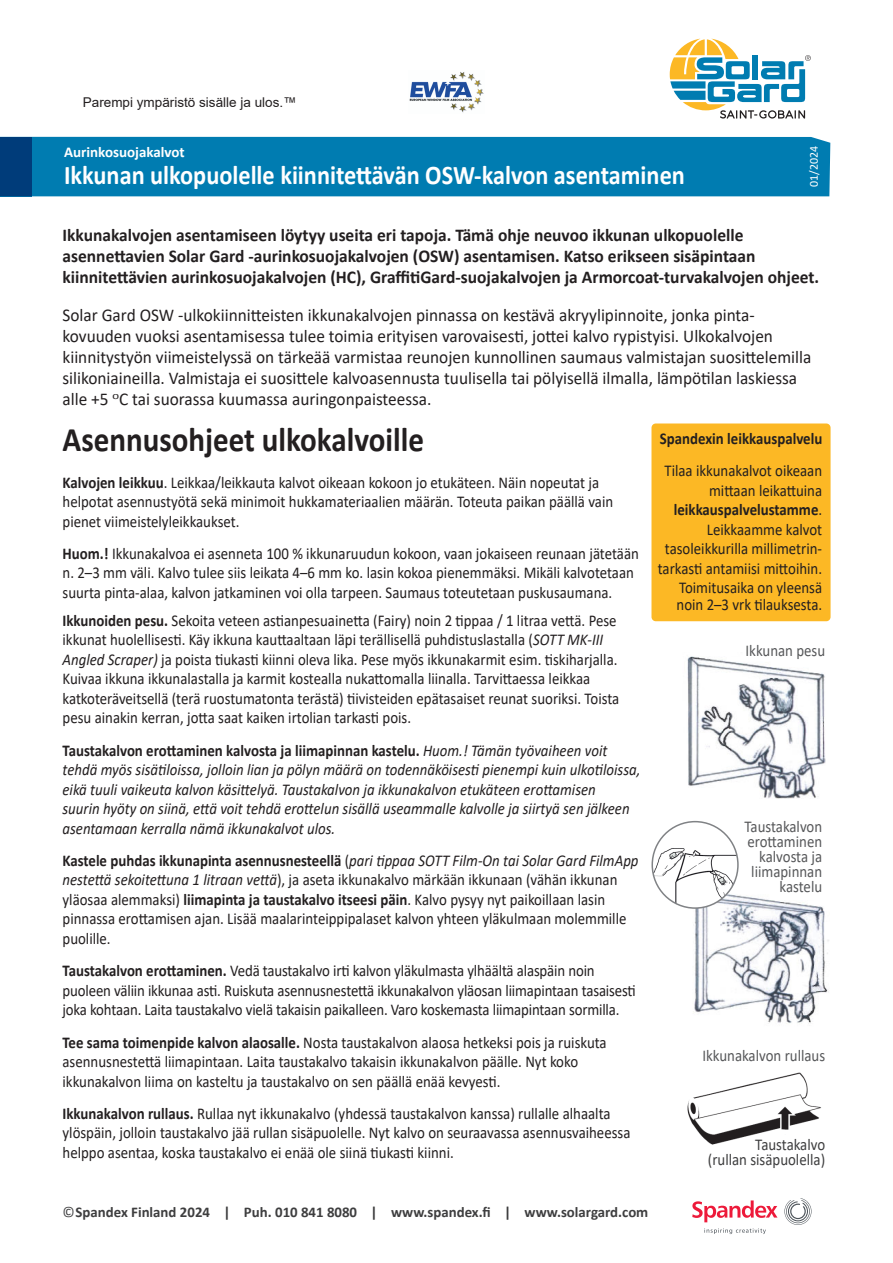
<style>
.page{position:relative;width:893px;height:1263px;background:#fff}
.page>*{position:absolute;margin:0;border:0;box-sizing:border-box;transform-origin:0 0}
.t1{font:700 34.5px "Calibri";color:#231f20;scale:.9 1}
.t2{font:700 27px "Calibri";color:#fff;scale:.9 1}
.t3{font:18px/21px "Calibri";color:#231f20;scale:.96 1}
.t4{font:700 18px/21px "Calibri";color:#231f20}
.t5{font:16.5px/19.5px "Calibri";color:#231f20;scale:.9 1}
.t6{font:italic 16.5px/19.5px "Calibri";color:#231f20;scale:.9 1}
.t7{font:16.5px/15px "Calibri";color:#57585a;text-align:right;scale:.9 1}
.t8{font:16.5px "Calibri";color:#3e3e3f;scale:.9 1}
.t9{font:700 16.5px "Calibri";color:#231f20;scale:.9 1}
.t10{font:700 15px "Calibri";color:#fff}
.t11{font:700 14.85px "Calibri";color:#3e3e3f}
.t12{font:13.5px "Arial";color:#231f20}
.t13{font:12px "Calibri";color:#fff}
.t14{font:7.8px "Calibri";color:#231f20;scale:1.67 1}
.s1{font-weight:700}
.s2{font-style:italic}
.s3{font-weight:700;font-style:normal}
.s4{font-weight:400}
</style>
<div class="page">
<img style="left:409px;top:71px;width:75px;height:42px">
<div style="left:651px;top:423px;width:179px;height:198px;background:#fcb825;border-radius:4px"></div>
<div style="left:31px;top:137px;width:799px;height:59px;background:#007cb1"></div>
<div style="left:0;top:137px;width:31px;height:59px;background:#003c7a"></div>
<img style="left:687px;top:656px;width:138px;height:143px">
<img style="left:693px;top:895px;width:136px;height:129px">
<img style="left:654px;top:845px;width:84px;height:63px">
<div style="left:651px;top:821px;width:88px;height:88px;border:2px solid #808285;border-radius:50%"></div>
<img style="left:687px;top:1072px;width:134px;height:73px">
<svg style="left:704px;top:1228px;width:62px;height:6px"></svg>
<svg style="left:784px;top:1198px;width:27px;height:27px"></svg>
<svg style="left:692px;top:1200px;width:85px;height:22px"></svg>
<svg style="left:670px;top:39px;width:141px;height:80px"></svg>
<p class="t12" style="left:83px;top:93px;width:215px">Parempi ympäristö sisälle ja ulos.™</p>
<p class="t10" style="left:64px;top:142px;width:122px">Aurinkosuojakalvot</p>
<p class="t2" style="left:64px;top:156px;width:691px">Ikkunan ulkopuolelle kiinnitettävän OSW-kalvon asentaminen</p>
<p class="t13" style="left:806px;top:187px;width:43px;rotate:-90deg">01/2024</p>
<p class="t4" style="left:63px;top:224px;width:758px">Ikkunakalvojen asentamiseen löytyy useita eri tapoja. Tämä ohje neuvoo ikkunan ulkopuolelle asennettavien Solar Gard -aurinkosuojakalvojen (OSW) asentamisen. Katso erikseen sisäpintaan kiinnitettävien aurinkosuojakalvojen (HC), GraffitiGard-suojakalvojen ja Armorcoat-turvakalvojen ohjeet.</p>
<p class="t3" style="left:63px;top:304px;width:781px">Solar Gard OSW -ulkokiinnitteisten ikkunakalvojen pinnassa on kestävä akryylipinnoite, jonka pinta&shy;kovuuden vuoksi asentamisessa tulee toimia erityisen varovaisesti, jottei kalvo rypistyisi. Ulkokalvojen kiinnitystyön viimeistelyssä on tärkeää varmistaa reunojen kunnollinen saumaus valmistajan suosittelemilla silikoniaineilla. Valmistaja ei suosittele kalvoasennusta tuulisella tai pölyisellä ilmalla, lämpötilan laskiessa alle +5</p>
<p class="t14" style="left:113px;top:391px;width:5px">0</p>
<p class="t3" style="left:119px;top:388px;width:327px">C tai suorassa kuumassa auringonpaisteessa.</p>
<p class="t1" style="left:63px;top:415px;width:403px">Asennusohjeet ulkokalvoille</p>
<p class="t5" style="left:63px;top:472px;width:613px"><span class="s1">Kalvojen leikkuu</span>. Leikkaa/leikkauta kalvot oikeaan kokoon jo etukäteen. Näin nopeutat ja helpotat asennustyötä sekä minimoit hukkamateriaalien määrän. Toteuta paikan päällä vain pienet viimeistelyleikkaukset.</p>
<p class="t5" style="left:63px;top:543px;width:642px"><span class="s1">Huom.!</span> Ikkunakalvoa ei asenneta 100 % ikkunaruudun kokoon, vaan jokaiseen reunaan jätetään n. 2–3 mm väli. Kalvo tulee siis leikata 4–6 mm ko. lasin kokoa pienemmäksi. Mikäli kalvotetaan suurta pinta-alaa, kalvon jatkaminen voi olla tarpeen. Saumaus toteutetaan puskusaumana.</p>
<p class="t5" style="left:63px;top:610px;width:620px"><span class="s1">Ikkunoiden pesu.</span> Sekoita veteen astianpesuainetta (Fairy) noin 2 tippaa / 1 litraa vettä. Pese ikkunat huolellisesti. Käy ikkuna kauttaaltaan läpi terällisellä puhdistuslastalla (<span class="s2">SOTT MK-III Angled Scraper)</span> ja poista tiukasti kiinni oleva lika. Pese myös ikkunakarmit esim. tiskiharjalla.<br>Kuivaa ikkuna ikkunalastalla ja karmit kostealla nukattomalla liinalla. Tarvittaessa leikkaa katkoteräveitsellä (terä ruostumatonta terästä) tiivisteiden epätasaiset reunat suoriksi. Toista pesu ainakin kerran, jotta saat kaiken irtolian tarkasti pois.</p>
<p class="t6" style="left:63px;top:740px;width:644px"><span class="s3">Taustakalvon erottaminen kalvosta ja liimapinnan kastelu.</span> Huom.! Tämän työvaiheen voit tehdä myös sisätiloissa, jolloin lian ja pölyn määrä on todennäköisesti pienempi kuin ulkotiloissa, eikä tuuli vaikeuta kalvon käsittelyä. Taustakalvon ja ikkunakalvon etukäteen erottamisen<br>suurin hyöty on siinä, että voit tehdä erottelun sisällä useammalle kalvolle ja siirtyä sen jälkeen asentamaan kerralla nämä ikkunakalvot ulos.</p>
<p class="t5" style="left:63px;top:850px;width:642px"><span class="s1">Kastele puhdas ikkunapinta asennusnesteellä</span> (<span class="s2">pari tippaa SOTT Film-On tai Solar Gard FilmApp nestettä sekoitettuna 1 litraan vettä</span>), ja aseta ikkunakalvo märkään ikkunaan (vähän ikkunan yläosaa alemmaksi) <span class="s1">liimapinta ja taustakalvo itseesi päin</span>. Kalvo pysyy nyt paikoillaan lasin pinnassa erottamisen ajan. Lisää maalarinteippipalaset kalvon yhteen yläkulmaan molemmille puolille.</p>
<p class="t5" style="left:63px;top:960px;width:638px"><span class="s1">Taustakalvon erottaminen.</span> Vedä taustakalvo irti kalvon yläkulmasta ylhäältä alaspäin noin puoleen väliin ikkunaa asti. Ruiskuta asennusnestettä ikkunakalvon yläosan liimapintaan tasaisesti joka kohtaan. Laita taustakalvo vielä takaisin paikalleen. Varo koskemasta liimapintaan sormilla.</p>
<p class="t5" style="left:63px;top:1032px;width:606px"><span class="s1">Tee sama toimenpide kalvon alaosalle.</span> Nosta taustakalvon alaosa hetkeksi pois ja ruiskuta asennusnestettä liimapintaan. Laita taustakalvo takaisin ikkunakalvon päälle. Nyt koko ikkunakalvon liima on kasteltu ja taustakalvo on sen päällä enää kevyesti.</p>
<p class="t5" style="left:63px;top:1103px;width:633px"><span class="s1">Ikkunakalvon rullaus.</span> Rullaa nyt ikkunakalvo (yhdessä taustakalvon kanssa) rullalle alhaalta ylöspäin, jolloin taustakalvo jää rullan sisäpuolelle. Nyt kalvo on seuraavassa asennusvaiheessa helppo asentaa, koska taustakalvo ei enää ole siinä tiukasti kiinni.</p>
<p class="t9" style="left:660px;top:427px;width:182px">Spandexin leikkauspalvelu</p>
<p class="t5" style="left:658px;top:461px;width:184px;text-align:right">Tilaa ikkunakalvot oikeaan mittaan leikattuina <span class="s1">leikkauspalvelustamme</span>.<br>Leikkaamme kalvot tasoleikkurilla millimetrin&shy;tarkasti antamiisi mittoihin.<br>Toimitusaika on yleensä</p>
<p class="t5" style="left:676px;top:594px;width:163px">noin 2–3 vrk tilauksesta.</p>
<p class="t7" style="left:745px;top:642px;width:90px">Ikkunan pesu</p>
<p class="t7" style="left:744px;top:818px;width:88px">Taustakalvon erottaminen kalvosta ja liimapinnan kastelu</p>
<p class="t7" style="left:702px;top:1048px;width:138px">Ikkunakalvon rullaus</p>
<p class="t8" style="left:755px;top:1133px;width:79px">Taustakalvo</p>
<p class="t8" style="left:708px;top:1148px;width:132px">(rullan sisäpuolella)</p>
<p class="t11" style="left:63px;top:1201px;width:587px"><span class="s4">©</span>Spandex Finland 2024 | Puh. 010 841 8080 | www.spandex.fi | www.solargard.com</p>
</div>
